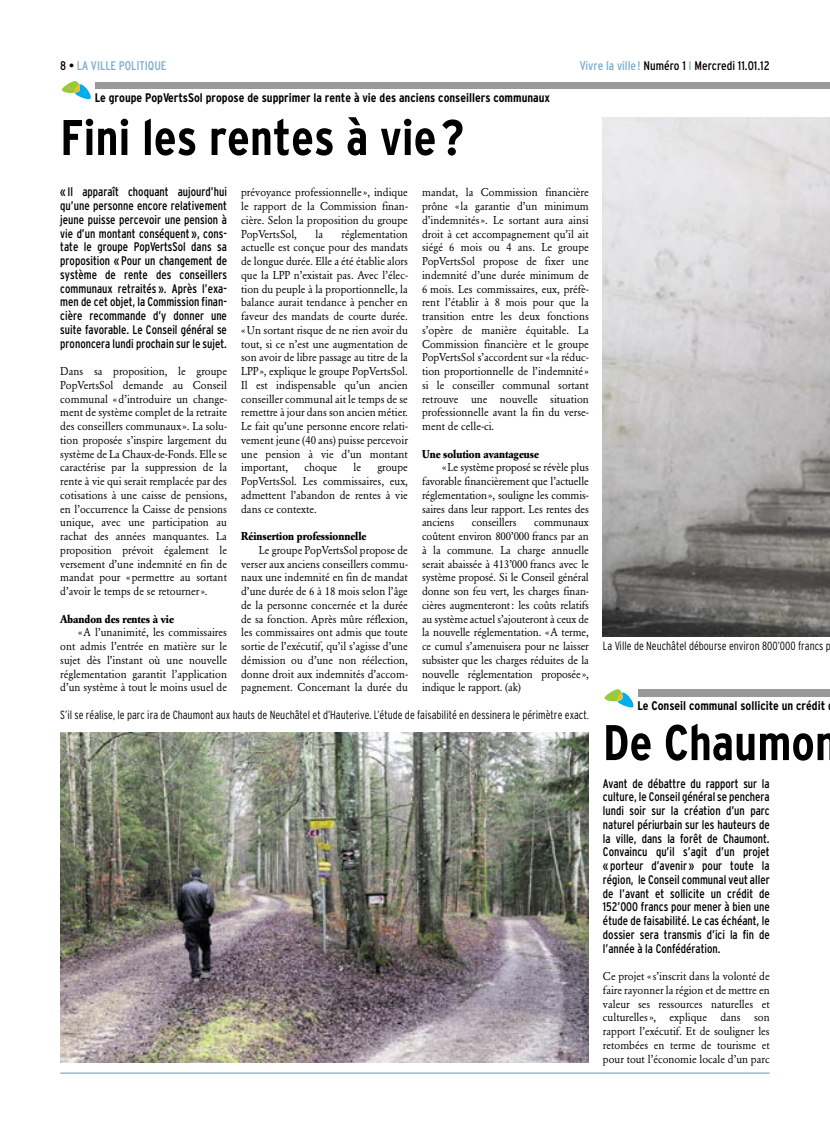
<style>
.page{position:relative;width:830px;height:1134px;background:#fff}
.page>*{position:absolute;margin:0;border:0;box-sizing:border-box;transform-origin:0 0}
.t1{font:700 condensed 50px "Interstate";color:#000}
.t2{font:condensed 12.5px/13.8px "Interstate";color:#000;text-align:justify;scale:.95 1}
.t3{font:700 condensed 12.5px "Interstate";color:#000}
.t4{font:condensed 12.5px "Interstate";color:#000}
.t5{font:condensed 12.5px "Interstate";color:#7caece}
.t6{font:300 condensed 11.88px "Interstate";color:#000;scale:.95 1}
.t7{font:11.25px/13.8px "Garamond BE";color:#000;text-align:justify;scale:.95 1}
.t8{font:700 11.25px "Garamond BE";color:#000;scale:.95 1}
.s1{color:#000}
.s2{color:#7caece}
</style>
<div class="page">
<hr style="left:60px;top:1072px;width:709px;height:2px;background:#7caece">
<svg style="left:62px;top:81px;width:29px;height:18px"></svg>
<div style="left:95px;top:83px;width:734px;height:6px;background:#999"></div>
<img style="left:602px;top:117px;width:227px;height:519px">
<svg style="left:604px;top:689px;width:29px;height:18px"></svg>
<div style="left:638px;top:689px;width:191px;height:8px;background:#999"></div>
<img style="left:60px;top:732px;width:528px;height:330px">
<p class="t5" style="left:60px;top:61px;width:108px"><span class="s1">8 •</span> LA VILLE POLITIQUE</p>
<p class="t4" style="left:579px;top:61px;width:191px"><span class="s2">Vivre la ville !</span> Numéro 1 <span class="s2">I</span> Mercredi 11.01.12</p>
<p class="t3" style="left:95px;top:93px;width:456px">Le groupe PopVertsSol propose de supprimer la rente à vie des anciens conseillers communaux</p>
<h1 class="t1" style="left:60px;top:119px;width:405px">Fini les rentes à vie?</h1>
<p class="t2" style="left:60px;top:186px;width:177px">« Il apparaît choquant aujourd’hui qu’une personne encore relativement jeune puisse percevoir une pension à vie d’un montant conséquent », cons&shy;tate le groupe PopVertsSol dans sa proposition « Pour un changement de système de rente des conseillers communaux retraités ». Après l’exa&shy;men de cet objet, la Commission finan&shy;cière recommande d’y donner une suite favorable. Le Conseil général se prononcera lundi prochain sur le sujet.</p>
<p class="t7" style="left:60px;top:365px;width:177px">Dans sa proposition, le groupe PopVertsSol demande au Conseil communal «d’introduire un change&shy;ment de système complet de la retraite des conseillers communaux». La solu&shy;tion proposée s’inspire largement du système de La Chaux-de-Fonds. Elle se caractérise par la suppression de la rente à vie qui serait remplacée par des cotisations à une caisse de pensions, en l’occurrence la Caisse de pensions unique, avec une participation au rachat des années manquantes. La proposition prévoit également le versement d’une indemnité en fin de mandat pour «permettre au sortant d’avoir le temps de se retourner».</p>
<p class="t8" style="left:60px;top:614px;width:121px">Abandon des rentes à vie</p>
<p class="t7" style="left:60px;top:626px;width:177px;text-indent:18px">«A l’unanimité, les commissaires ont admis l’entrée en matière sur le sujet dès l’instant où une nouvelle réglementation garantit l’application d’un système à tout le moins usuel de</p>
<p class="t7" style="left:241px;top:186px;width:177px">prévoyance professionnelle», indique le rapport de la Commission finan&shy;cière. Selon la proposition du groupe PopVertsSol,</p>
<p class="t7" style="left:241px;top:228px;width:177px;text-indent:100px">réglementation actuelle est conçue pour des mandats de longue durée. Elle a été établie alors que la LPP n’existait pas. Avec l’élec&shy;tion du peuple à la proportionnelle, la balance aurait tendance à pencher en faveur des mandats de courte durée. «Un sortant risque de ne rien avoir du tout, si ce n’est une augmentation de son avoir de libre passage au titre de la LPP», explique le groupe PopVertsSol.<br>Il est indispensable qu’un ancien conseiller communal ait le temps de se remettre à jour dans son ancien métier.<br>Le fait qu’une personne encore relati&shy;vement jeune (40 ans) puisse percevoir une pension à vie d’un montant important,</p>
<p class="t7" style="left:315px;top:228px;width:9px">la</p>
<p class="t7" style="left:304px;top:461px;width:36px">choque</p>
<p class="t7" style="left:353px;top:461px;width:9px">le</p>
<p class="t7" style="left:241px;top:461px;width:177px;text-indent:136px">groupe PopVertsSol. Les commissaires, eux, admettent l’abandon de rentes à vie dans ce contexte.</p>
<p class="t8" style="left:241px;top:531px;width:133px">Réinsertion professionnelle</p>
<p class="t7" style="left:241px;top:544px;width:177px;text-indent:18px">Le groupe PopVertsSol propose de verser aux anciens conseillers commu&shy;naux une indemnité en fin de mandat d’une durée de 6 à 18 mois selon l’âge de la personne concernée et la durée de sa fonction. Après mûre réflexion, les commissaires ont admis que toute sortie de l’exécutif, qu’il s’agisse d’une démission ou d’une non réélection, donne droit aux indemnités d’accom&shy;pagnement. Concernant la durée du</p>
<p class="t7" style="left:422px;top:186px;width:177px">mandat, la Commission financière prône «la garantie d’un minimum d’indemnités». Le sortant aura ainsi droit à cet accompagnement qu’il ait siégé 6 mois ou 4 ans. Le groupe PopVertsSol propose de fixer une indemnité d’une durée minimum de 6 mois. Les commissaires, eux, préfè&shy;rent l’établir à 8 mois pour que la transition entre les deux fonctions s’opère de manière équitable. La Commission financière et le groupe PopVertsSol s’accordent sur «la réduc&shy;tion proportionnelle de l’indemnité» si le conseiller communal sortant retrouve une nouvelle situation professionnelle avant la fin du verse&shy;ment de celle-ci.</p>
<p class="t8" style="left:422px;top:449px;width:125px">Une solution avantageuse</p>
<p class="t7" style="left:422px;top:461px;width:177px;text-indent:20px">«Le système proposé se révèle plus favorable financièrement que l’actuelle réglementation», souligne les commis&shy;saires dans leur rapport. Les rentes des anciens</p>
<p class="t7" style="left:471px;top:516px;width:48px">conseillers</p>
<p class="t7" style="left:422px;top:516px;width:177px;text-indent:112px">communaux coûtent environ 800’000 francs par an à la commune. La charge annuelle serait abaissée à 413’000 francs avec le système proposé. Si le Conseil général donne son feu vert, les charges finan&shy;cières augmenteront: les coûts relatifs au système actuel s’ajouteront à ceux de la nouvelle réglementation. «A terme, ce cumul s’amenuisera pour ne laisser subsister que les charges réduites de la nouvelle réglementation proposée», indique le rapport. (ak)</p>
<p class="t6" style="left:60px;top:710px;width:557px">S’il se réalise, le parc ira de Chaumont aux hauts de Neuchâtel et d’Hauterive. L’étude de faisabilité en dessinera le périmètre exact.</p>
<p class="t6" style="left:602px;top:641px;width:241px">La Ville de Neuchâtel débourse environ 800’000 francs p</p>
<p class="t3" style="left:637px;top:701px;width:189px">Le Conseil communal sollicite un crédit</p>
<h1 class="t1" style="left:602px;top:724px;width:236px">De Chaumon</h1>
<p class="t2" style="left:602px;top:777px;width:177px">Avant de débattre du rapport sur la culture, le Conseil général se penchera lundi soir sur la création d’un parc naturel périurbain sur les hauteurs de la ville, dans la forêt de Chaumont.<br>Convaincu qu’il s’agit d’un projet « porteur d’avenir » pour toute la région, le Conseil communal veut aller de l’avant et sollicite un crédit de 152’000 francs pour mener à bien une étude de faisabilité. Le cas échéant, le dossier sera transmis d’ici la fin de l’année à la Confédération.</p>
<p class="t7" style="left:602px;top:970px;width:177px">Ce projet «s’inscrit dans la volonté de faire rayonner la région et de mettre en valeur ses ressources naturelles et culturelles», explique dans son rapport l’exécutif. Et de souligner les retombées en terme de tourisme et pour tout l’économie locale d’un parc</p>
</div>
